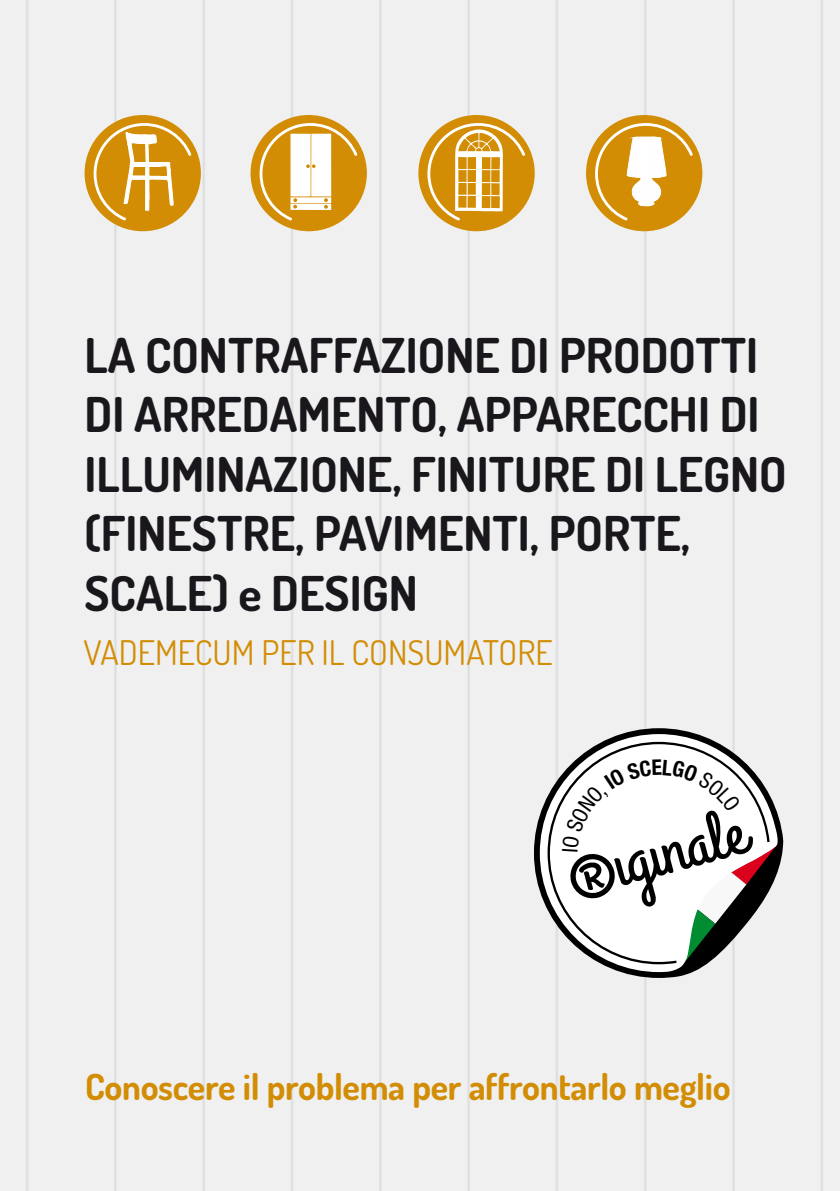
<style>
.page{position:relative;width:840px;height:1191px;background:#fff}
.page>*{position:absolute;margin:0;border:0;box-sizing:border-box;transform-origin:0 0}
.t1{font:700 48px/59.4px "Dosis";color:#1a171c}
.t2{font:700 36px "Dosis";letter-spacing:-.01em;color:#d28d05}
.t3{font:800 34px "Dosis";color:#d28d05}
</style>
<div class="page">
<div style="left:0;top:0;width:839px;height:1191px;background:#f0f0f0"></div>
<div style="left:782px;top:730px;width:19px;height:243px;background:#f0f0f0"></div>
<svg style="left:533px;top:728px;width:249px;height:250px;fill:#f0f0f0"></svg>
<svg style="left:547px;top:742px;width:222px;height:222px"></svg>
<div style="left:84px;top:115px;width:117px;height:116px;background:#d28d05;border-radius:50%"></div>
<svg style="left:92px;top:122px;width:101px;height:101px"></svg>
<div style="left:250px;top:115px;width:116px;height:116px;background:#d28d05;border-radius:50%"></div>
<svg style="left:258px;top:122px;width:101px;height:101px"></svg>
<div style="left:418px;top:115px;width:116px;height:116px;background:#d28d05;border-radius:50%"></div>
<svg style="left:426px;top:122px;width:101px;height:101px"></svg>
<div style="left:585px;top:115px;width:117px;height:116px;background:#d28d05;border-radius:50%"></div>
<svg style="left:593px;top:62px;width:101px;height:264px"></svg>
<svg style="left:561px;top:759px;width:216px;height:204px"></svg>
<p class="t1" style="left:84px;top:324px;width:703px">LA CONTRAFFAZIONE DI PRODOTTI<br>DI ARREDAMENTO, APPARECCHI DI<br>ILLUMINAZIONE, FINITURE DI LEGNO (FINESTRE, PAVIMENTI, PORTE,<br>SCALE) e DESIGN</p>
<p class="t3" style="left:83px;top:630px;width:470px">VADEMECUM PER IL CONSUMATORE</p>
<p class="t2" style="left:85px;top:1062px;width:646px">Conoscere il problema per affrontarlo meglio</p>
</div>
